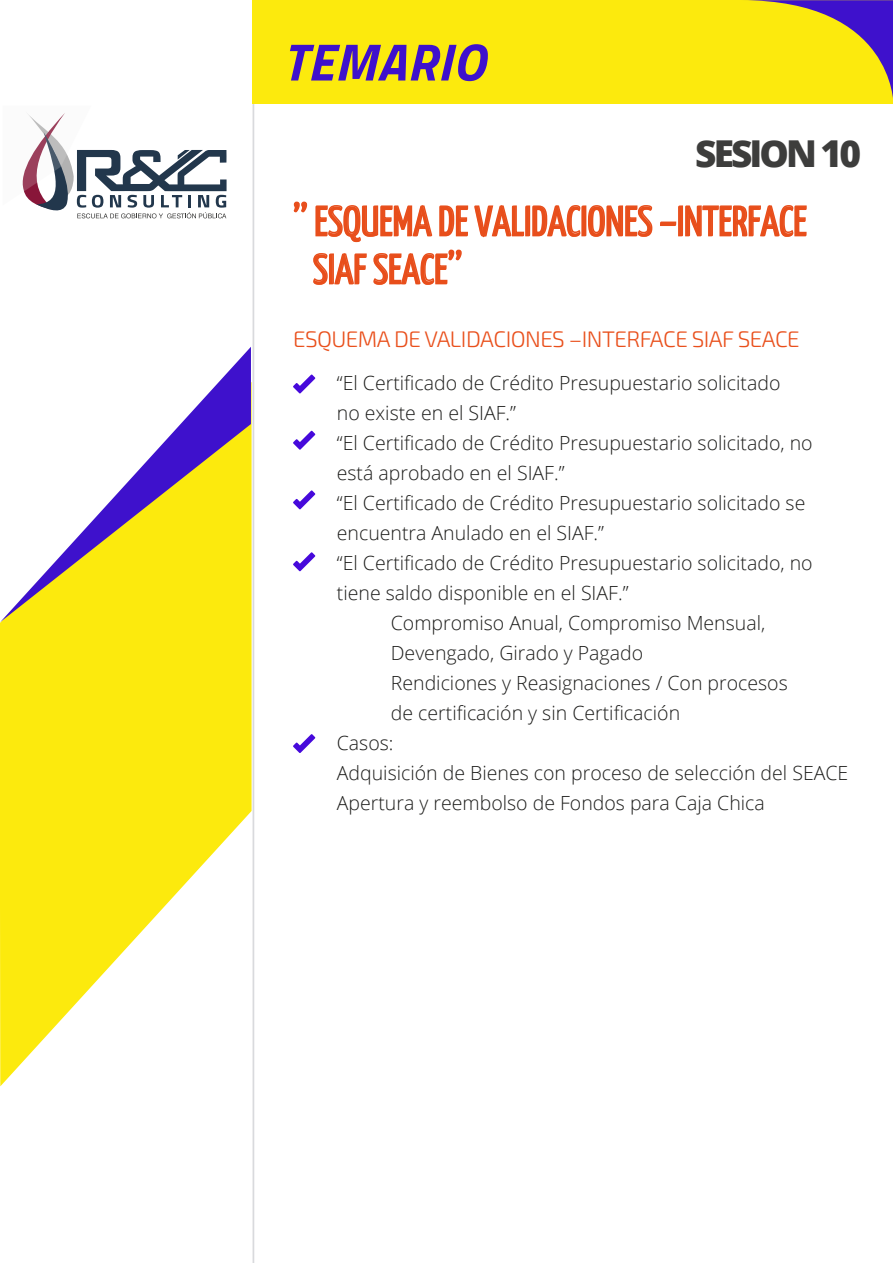
<style>
.page{position:relative;width:893px;height:1263px;background:#fff}
.page>*{position:absolute;margin:0;border:0;box-sizing:border-box;transform-origin:0 0}
.t1{font:italic 700 52.5px "Titillium Web";letter-spacing:.02em;color:#3e11cc}
.t2{font:42px/48px "Yanone Kaffeesatz";color:#e84e1b}
.t3{font:800 37.05px "Open Sans";letter-spacing:-.08em;color:#3d3d3c}
.t4{font:300 22.5px "Exo 2.0";letter-spacing:-.025em;color:#e94f1b}
.t5{font:300 19.5px "Open Sans";color:#1d1d1b}
</style>
<div class="page">
<svg style="left:660px;top:205px;width:147px;height:32px"></svg>
<svg style="left:293px;top:201px;width:360px;height:84px"></svg>
<hr style="left:253px;top:0;width:1px;height:1263px;background:#d9dadd">
<svg style="left:22px;top:113px;width:205px;height:105px"></svg>
<svg style="left:0;top:382px;width:252px;height:704px;fill:#fcea0d"></svg>
<svg style="left:0;top:347px;width:251px;height:275px"></svg>
<div style="left:252px;top:0;width:641px;height:104px;background:#fcea0d"></div>
<svg style="left:748px;top:0;width:145px;height:98px"></svg>
<svg style="left:293px;top:374px;width:22px;height:19px"></svg>
<svg style="left:293px;top:431px;width:22px;height:19px"></svg>
<svg style="left:293px;top:490px;width:22px;height:19px"></svg>
<svg style="left:293px;top:552px;width:22px;height:19px"></svg>
<svg style="left:293px;top:734px;width:22px;height:19px"></svg>
<h1 class="t1" style="left:283px;top:21px;width:204px">TEMARIO</h1>
<h3 class="t3" style="left:695px;top:125px;width:167px">SESION 10</h3>
<h2 class="t2" style="left:313px;top:196px;width:495px;text-indent:-20px">’’ ESQUEMA DE VALIDACIONES –INTERFACE<br>SIAF SEACE’’</h2>
<p class="t4" style="left:293px;top:326px;width:508px">ESQUEMA DE VALIDACIONES –INTERFACE SIAF SEACE</p>
<p class="t5" style="left:337px;top:370px;width:445px">“El Certificado de Crédito Presupuestario solicitado</p>
<p class="t5" style="left:337px;top:400px;width:181px">no existe en el SIAF.”</p>
<p class="t5" style="left:337px;top:430px;width:477px">“El Certificado de Crédito Presupuestario solicitado, no</p>
<p class="t5" style="left:337px;top:460px;width:229px">está aprobado en el SIAF.”</p>
<p class="t5" style="left:337px;top:489px;width:470px">“El Certificado de Crédito Presupuestario solicitado se</p>
<p class="t5" style="left:337px;top:519px;width:269px">encuentra Anulado en el SIAF.”</p>
<p class="t5" style="left:337px;top:549px;width:477px">“El Certificado de Crédito Presupuestario solicitado, no</p>
<p class="t5" style="left:337px;top:579px;width:293px">tiene saldo disponible en el SIAF.”</p>
<p class="t5" style="left:391px;top:609px;width:376px">Compromiso Anual, Compromiso Mensual,</p>
<p class="t5" style="left:391px;top:639px;width:254px">Devengado, Girado y Pagado</p>
<p class="t5" style="left:391px;top:669px;width:398px">Rendiciones y Reasignaciones / Con procesos</p>
<p class="t5" style="left:391px;top:699px;width:291px">de certificación y sin Certificación</p>
<p class="t5" style="left:337px;top:729px;width:58px">Casos:</p>
<p class="t5" style="left:337px;top:759px;width:513px">Adquisición de Bienes con proceso de selección del SEACE</p>
<p class="t5" style="left:337px;top:789px;width:429px">Apertura y reembolso de Fondos para Caja Chica</p>
</div>
